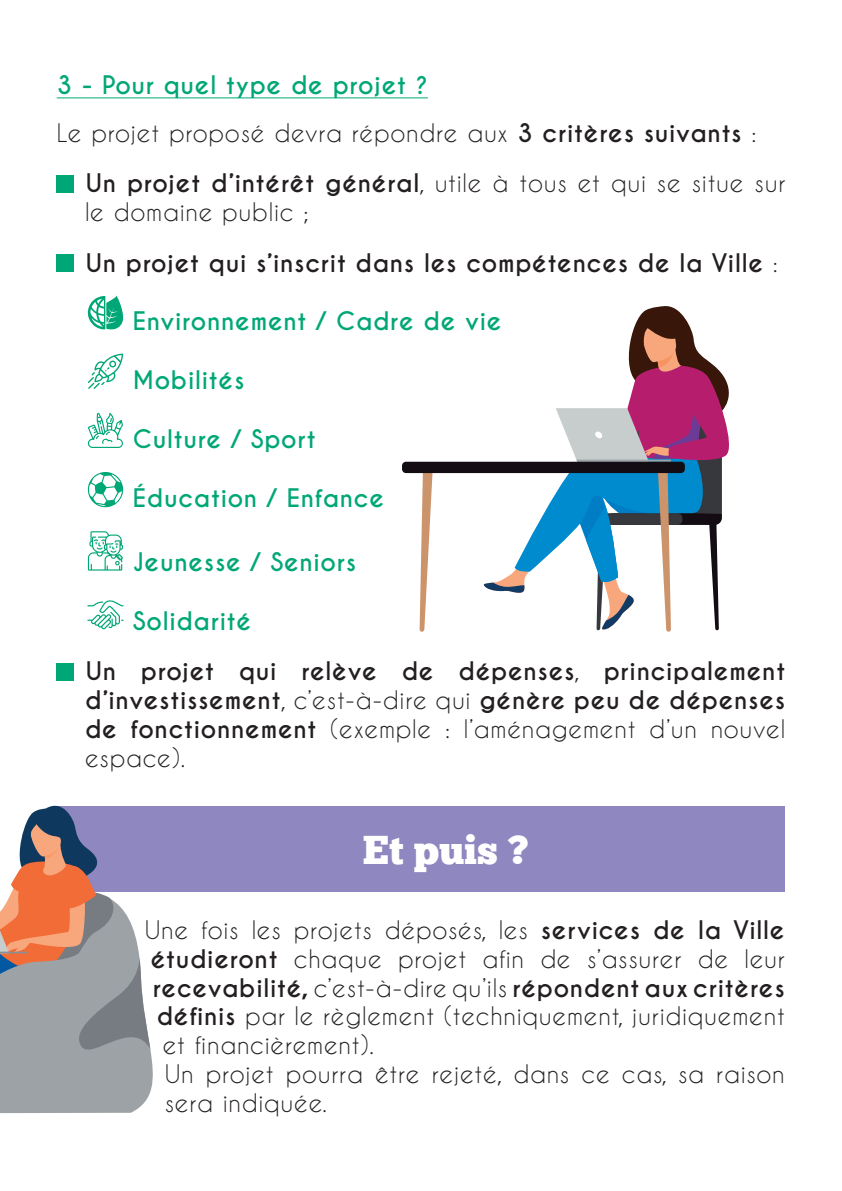
<style>
.page{position:relative;width:842px;height:1191px;background:#fff}
.page>*{position:absolute;margin:0;border:0;box-sizing:border-box;transform-origin:0 0}
.t1{font:40px "Chunk Five Ex";color:#fff}
.t2{font:24px/28.8px "Caviar Dreams";letter-spacing:.03em;color:#231f20}
.t3{font:700 24px/28.8px "Caviar Dreams";letter-spacing:.03em;color:#231f20;text-align:justify}
.t4{font:700 24px "Caviar Dreams";letter-spacing:.03em;color:#00a776}
.s1{font-weight:700}
.s2{font-weight:400}
</style>
<div class="page">
<hr style="left:57px;top:97px;width:371px;height:1px;background:#00a776">
<div style="left:57px;top:175px;width:17px;height:17px;background:#00a776"></div>
<div style="left:57px;top:254px;width:17px;height:17px;background:#00a776"></div>
<svg style="left:88px;top:295px;width:35px;height:34px"></svg>
<svg style="left:88px;top:353px;width:35px;height:36px"></svg>
<svg style="left:88px;top:413px;width:35px;height:35px"></svg>
<svg style="left:88px;top:472px;width:35px;height:35px"></svg>
<svg style="left:88px;top:531px;width:35px;height:39px"></svg>
<svg style="left:88px;top:600px;width:35px;height:30px"></svg>
<div style="left:57px;top:663px;width:17px;height:17px;background:#00a776"></div>
<div style="left:57px;top:806px;width:728px;height:85px;background:#8f87c0"></div>
<svg style="left:420px;top:473px;width:13px;height:158px"></svg>
<svg style="left:484px;top:306px;width:245px;height:325px"></svg>
<div style="left:402px;top:462px;width:283px;height:11px;background:#130c13;border-radius:4px"></div>
<svg style="left:0;top:806px;width:153px;height:307px"></svg>
<p class="t4" style="left:57px;top:70px;width:373px">3 - Pour quel type de projet ?</p>
<p class="t2" style="left:57px;top:118px;width:701px">Le projet proposé devra répondre aux <span class="s1">3 critères suivants</span> :</p>
<p class="t2" style="left:85px;top:168px;width:702px"><span class="s1">Un projet d’intérêt général</span>, utile à tous et qui se situe sur le domaine public ;</p>
<p class="t3" style="left:86px;top:249px;width:694px">Un projet qui s’inscrit dans les compétences de la Ville <span class="s2">:</span></p>
<p class="t4" style="left:133px;top:306px;width:370px">Environnement / Cadre de vie</p>
<p class="t4" style="left:133px;top:365px;width:113px">Mobilités</p>
<p class="t4" style="left:133px;top:424px;width:184px">Culture / Sport</p>
<p class="t4" style="left:133px;top:484px;width:253px">Éducation / Enfance</p>
<p class="t4" style="left:133px;top:547px;width:225px">Jeunesse / Seniors</p>
<p class="t4" style="left:133px;top:606px;width:120px">Solidarité</p>
<p class="t3" style="left:85px;top:657px;width:702px">Un projet qui relève de dépenses<span class="s2">,</span> principalement d’investissement<span class="s2">, c’est-à-dire qui</span> génère peu de dépenses de fonctionnement <span class="s2">(exemple : l’aménagement d’un nouvel espace).</span></p>
<p class="t1" style="left:363px;top:820px;width:167px">Et puis ?</p>
<p class="t2" style="left:145px;top:915px;width:641px">Une fois les projets déposés, les <span class="s1">services de la Ville</span></p>
<p class="t2" style="left:151px;top:943px;width:636px"><span class="s1">étudieront</span> chaque projet afin de s’assurer de leur</p>
<p class="t3" style="left:153px;top:973px;width:633px">recevabilité, <span class="s2">c’est-à-dire qu’ils</span> répondent aux critères</p>
<p class="t2" style="left:157px;top:1001px;width:630px"><span class="s1">définis</span> par le règlement (techniquement, juridiquement</p>
<p class="t2" style="left:163px;top:1030px;width:213px">et financièrement).</p>
<p class="t2" style="left:165px;top:1059px;width:622px">Un projet pourra être rejeté, dans ce cas, sa raison sera indiquée.</p>
</div>
